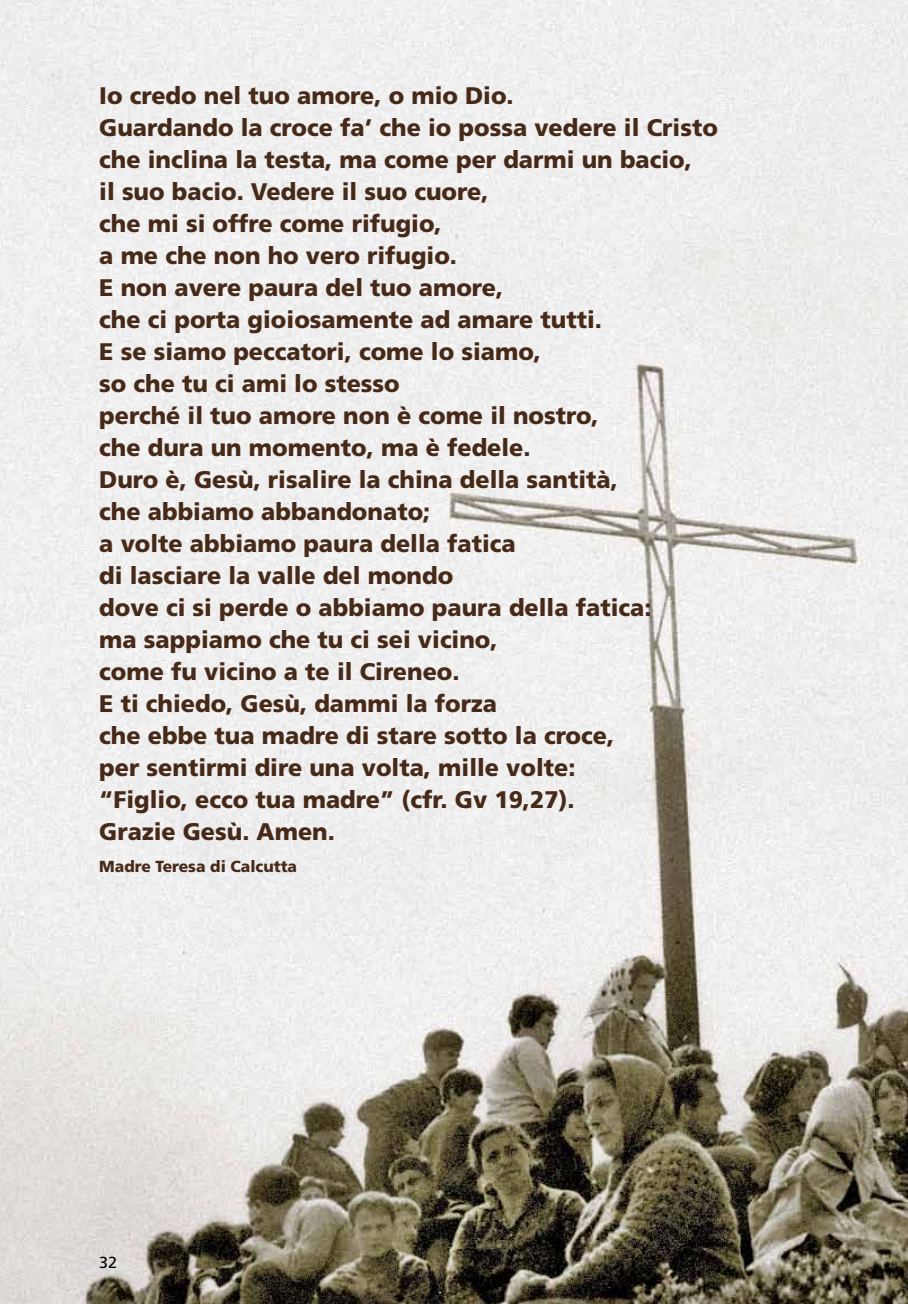
<style>
.page{position:relative;width:908px;height:1304px;background:#fff}
.page>*{position:absolute;margin:0;border:0;box-sizing:border-box;transform-origin:0 0}
.t1{font:900 24px/32px "Frutiger";color:#472918}
.t2{font:900 16px "Frutiger";color:#472918}
.t3{font:16px "Frutiger";color:#000}
</style>
<div class="page">
<img style="left:0;top:0;width:907px;height:1304px">
<p class="t1" style="left:99px;top:79px;width:619px">Io credo nel tuo amore, o mio Dio.<br>Guardando la croce fa’ che io possa vedere il Cristo che inclina la testa, ma come per darmi un bacio,<br>il suo bacio. Vedere il suo cuore,<br>che mi si offre come rifugio,<br>a me che non ho vero rifugio.<br>E non avere paura del tuo amore,<br>che ci porta gioiosamente ad amare tutti.<br>E se siamo peccatori, come lo siamo,<br>so che tu ci ami lo stesso<br>perché il tuo amore non è come il nostro,<br>che dura un momento, ma è fedele.<br>Duro è, Gesù, risalire la china della santità,<br>che abbiamo abbandonato;<br>a volte abbiamo paura della fatica<br>di lasciare la valle del mondo<br>dove ci si perde o abbiamo paura della fatica:<br>ma sappiamo che tu ci sei vicino,<br>come fu vicino a te il Cireneo.<br>E ti chiedo, Gesù, dammi la forza<br>che ebbe tua madre di stare sotto la croce,<br>per sentirmi dire una volta, mille volte:<br>“Figlio, ecco tua madre” (cfr. Gv 19,27).<br>Grazie Gesù. Amen.</p>
<p class="t2" style="left:99px;top:856px;width:199px">Madre Teresa di Calcutta</p>
<p class="t3" style="left:99px;top:1253px;width:19px">32</p>
</div>
